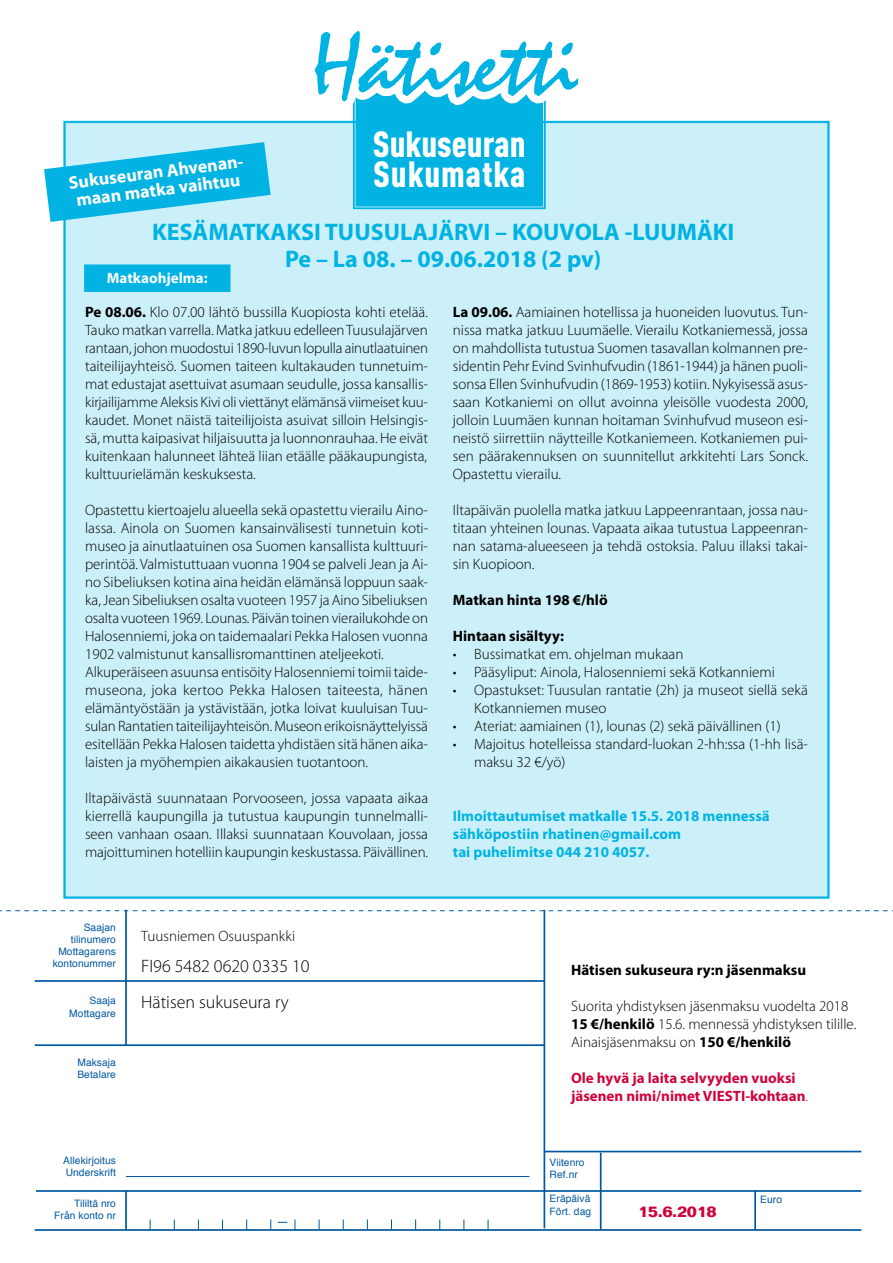
<style>
.page{position:relative;width:893px;height:1263px;background:#fff}
.page>*{position:absolute;margin:0;border:0;box-sizing:border-box;transform-origin:0 0}
.t1{font:900 condensed 36px "DINOT";color:#fff}
.t2{font:900 condensed 36px "DINOT";letter-spacing:.025em;color:#fff}
.laatikkotekstit{font:700 24px "Myriad Pro";color:#00b3e3}
.laatikkotekstit-2{font:700 18px/18px "Myriad Pro";color:#fff}
.leipis_1rivi{font:300 18px "Myriad Pro";color:#000}
.leipis_sis{font:300 18px "Myriad Pro";color:#000}
.Taulukkoleipä{font:700 15.3px "Folio";letter-spacing:-.025em;color:#d0043c}
.laatikkotekstit-3{font:300 15px/18px "Myriad Pro";color:#000;text-align:justify}
.leipis_1rivi-2{font:300 15px "Myriad Pro";color:#000}
.laatikkotekstit-4{font:700 15px "Myriad Pro";color:#00b3e3}
.leipis_1rivi-3{font:700 15px "Myriad Pro";color:#d0043c}
.laatikkotekstit-5{font:700 15px "Myriad Pro";color:#000}
.leipis_1rivi-4{font:700 15px "Myriad Pro";color:#000}
.leipis_sis-2{font:300 15px "Myriad Pro";color:#000}
.laatikkotekstit-6{font:700 15px "Myriad Pro";color:#fff}
.t3{font:10.2px "Helvetica";letter-spacing:.01em;color:#0058a2}
.s1{font-weight:700}
.s2{font-weight:300}
</style>
<div class="page">
<div style="left:64px;top:121px;width:765px;height:777px;background:#ccf0f9"></div>
<svg style="left:300px;top:31px;width:293px;height:179px"></svg>
<div style="left:85px;top:265px;width:145px;height:26px;background:#00b3e3"></div>
<div style="left:84px;top:264px;width:147px;height:28px;border:2px solid #00b3e3"></div>
<svg style="left:44px;top:141px;width:227px;height:82px;background:#4cc9eb"></svg>
<hr style="left:35px;top:1229px;width:826px;height:2px;background:#0058a2">
<hr style="left:36px;top:1190px;width:825px;height:2px;background:#0058a2">
<hr style="left:544px;top:1151px;width:317px;height:1px;background:#0058a2">
<hr style="left:35px;top:1044px;width:509px;height:2px;background:#0058a2">
<hr style="left:35px;top:980px;width:509px;height:2px;background:#0058a2">
<hr style="left:125px;top:910px;width:2px;height:136px;background:#0058a2">
<hr style="left:543px;top:910px;width:2px;height:318px;background:#0058a2">
<hr style="left:600px;top:1153px;width:2px;height:77px;background:#0058a2">
<hr style="left:754px;top:1190px;width:2px;height:40px;background:#0058a2">
<hr style="left:125px;top:1190px;width:2px;height:40px;background:#0058a2">
<hr style="left:126px;top:1176px;width:403px;height:1px;background:#0058a2">
<svg style="left:0;top:910px;width:893px;height:1px"></svg>
<p class="laatikkotekstit-2" style="left:68px;top:174px;width:180px;rotate:-7deg">Sukuseuran Ahvenan&shy;maan matka vaihtuu</p>
<p class="t1" style="left:373px;top:117px;width:154px">Sukuseuran</p>
<p class="t2" style="left:373px;top:147px;width:154px">Sukumatka</p>
<p class="laatikkotekstit" style="left:152px;top:219px;width:584px">KESÄMATKAKSI TUUSULAJÄRVI – KOUVOLA -LUUMÄKI</p>
<p class="laatikkotekstit" style="left:285px;top:246px;width:318px">Pe – La 08. – 09.06.2018 (2 pv)</p>
<p class="laatikkotekstit-6" style="left:107px;top:270px;width:102px">Matkaohjelma:</p>
<p class="laatikkotekstit-3" style="left:85px;top:303px;width:344px"><span class="s1">Pe 08.06.</span> Klo 07.00 lähtö bussilla Kuopiosta kohti etelää.<br>Tauko matkan varrella. Matka jatkuu edelleen Tuusulajärven</p>
<p class="laatikkotekstit-3" style="left:85px;top:339px;width:345px">rantaan, johon muodostui 1890-luvun lopulla ainutlaatuinen taiteilijayhteisö. Suomen taiteen kultakauden tunnetuim&shy;mat edustajat asettuivat asumaan seudulle, jossa kansallis&shy;kirjailijamme Aleksis Kivi oli viettänyt elämänsä viimeiset kuu&shy;kaudet. Monet näistä taiteilijoista asuivat silloin Helsingis&shy;sä, mutta kaipasivat hiljaisuutta ja luonnonrauhaa. He eivät kuitenkaan halunneet lähteä liian etäälle pääkaupungista,</p>
<p class="laatikkotekstit-3" style="left:85px;top:465px;width:172px">kulttuurielämän keskuksesta.</p>
<p class="laatikkotekstit-3" style="left:85px;top:501px;width:344px">Opastettu kiertoajelu alueella sekä opastettu vierailu Aino&shy;lassa. Ainola on Suomen kansainvälisesti tunnetuin koti&shy;museo ja ainutlaatuinen osa Suomen kansallista kulttuuri&shy;perintöä. Valmistuttuaan vuonna 1904 se palveli Jean ja Ai&shy;no Sibeliuksen kotina aina heidän elämänsä loppuun saak&shy;ka, Jean Sibeliuksen osalta vuoteen 1957 ja Aino Sibeliuksen osalta vuoteen 1969. Lounas. Päivän toinen vierailukohde on</p>
<p class="laatikkotekstit-3" style="left:85px;top:627px;width:345px">Halosenniemi, joka on taidemaalari Pekka Halosen vuonna<br>1902 valmistunut kansallisromanttinen ateljeekoti.</p>
<p class="laatikkotekstit-3" style="left:85px;top:663px;width:345px">Alkuperäiseen asuunsa entisöity Halosenniemi toimii taide&shy;museona, joka kertoo Pekka Halosen taiteesta, hänen elämäntyöstään ja ystävistään, jotka loivat kuuluisan Tuu&shy;sulan Rantatien taiteilijayhteisön. Museon erikoisnäyttelyissä esitellään Pekka Halosen taidetta yhdistäen sitä hänen aika&shy;laisten ja myöhempien aikakausien tuotantoon.</p>
<p class="laatikkotekstit-3" style="left:85px;top:789px;width:345px">Iltapäivästä suunnataan Porvooseen, jossa vapaata aikaa kierrellä kaupungilla ja tutustua kaupungin tunnelmalli&shy;seen vanhaan osaan. Illaksi suunnataan Kouvolaan, jossa majoittuminen hotelliin kaupungin keskustassa. Päivällinen.</p>
<p class="laatikkotekstit-3" style="left:453px;top:303px;width:357px"><span class="s1">La 09.06.</span> Aamiainen hotellissa ja huoneiden luovutus. Tun&shy;nissa matka jatkuu Luumäelle. Vierailu Kotkaniemessä, jossa on mahdollista tutustua Suomen tasavallan kolmannen pre&shy;sidentin Pehr Evind Svinhufvudin (1861-1944) ja hänen puoli&shy;sonsa Ellen Svinhufvudin (1869-1953) kotiin. Nykyisessä asus&shy;saan Kotkaniemi on ollut avoinna yleisölle vuodesta 2000, jolloin Luumäen kunnan hoitaman Svinhufvud museon esi&shy;neistö siirrettiin näytteille Kotkaniemeen. Kotkaniemen pui&shy;sen päärakennuksen on suunnitellut arkkitehti Lars Sonck.<br>Opastettu vierailu.</p>
<p class="laatikkotekstit-3" style="left:453px;top:501px;width:357px">Iltapäivän puolella matka jatkuu Lappeenrantaan, jossa nau&shy;titaan yhteinen lounas. Vapaata aikaa tutustua Lappeenran&shy;nan satama-alueeseen ja tehdä ostoksia. Paluu illaksi takai&shy;sin Kuopioon.</p>
<p class="laatikkotekstit-5" style="left:453px;top:592px;width:156px">Matkan hinta 198 €/hlö</p>
<p class="laatikkotekstit-5" style="left:453px;top:628px;width:113px">Hintaan sisältyy:</p>
<p class="laatikkotekstit-3" style="left:453px;top:645px;width:232px">• Bussimatkat em. ohjelman mukaan</p>
<p class="laatikkotekstit-3" style="left:453px;top:663px;width:323px">• Pääsyliput: Ainola, Halosenniemi sekä Kotkanniemi</p>
<p class="laatikkotekstit-3" style="left:474px;top:681px;width:335px;text-indent:-21px">• Opastukset: Tuusulan rantatie (2h) ja museot siellä sekä<br>Kotkanniemen museo</p>
<p class="laatikkotekstit-3" style="left:453px;top:717px;width:329px">• Ateriat: aamiainen (1), lounas (2) sekä päivällinen (1)</p>
<p class="laatikkotekstit-3" style="left:474px;top:735px;width:335px;text-indent:-21px">• Majoitus hotelleissa standard-luokan 2-hh:ssa (1-hh lisä&shy;maksu 32 €/yö)</p>
<p class="laatikkotekstit-4" style="left:453px;top:808px;width:318px">Ilmoittautumiset matkalle 15.5. 2018 mennessä</p>
<p class="laatikkotekstit-4" style="left:453px;top:826px;width:230px">sähköpostiin rhatinen@gmail.com</p>
<p class="laatikkotekstit-4" style="left:453px;top:844px;width:198px">tai puhelimitse 044 210 4057.</p>
<p class="t3" style="left:84px;top:919px;width:34px">Saajan</p>
<p class="t3" style="left:71px;top:931px;width:47px">tilinumero</p>
<p class="t3" style="left:58px;top:944px;width:59px">Mottagarens</p>
<p class="t3" style="left:53px;top:956px;width:65px">kontonummer</p>
<p class="t3" style="left:90px;top:993px;width:28px">Saaja</p>
<p class="t3" style="left:69px;top:1005px;width:48px">Mottagare</p>
<p class="t3" style="left:77px;top:1054px;width:40px">Maksaja</p>
<p class="t3" style="left:77px;top:1066px;width:40px">Betalare</p>
<p class="leipis_sis-2" style="left:141px;top:928px;width:156px">Tuusniemen Osuuspankki</p>
<p class="leipis_1rivi" style="left:141px;top:956px;width:170px">FI96 5482 0620 0335 10</p>
<p class="leipis_sis" style="left:141px;top:992px;width:149px">Hätisen sukuseura ry</p>
<p class="t3" style="left:63px;top:1152px;width:54px">Allekirjoitus</p>
<p class="t3" style="left:66px;top:1164px;width:52px">Underskrift</p>
<p class="t3" style="left:74px;top:1195px;width:43px">Tililtä nro</p>
<p class="t3" style="left:54px;top:1208px;width:63px">Från konto nr</p>
<p class="leipis_1rivi-4" style="left:571px;top:961px;width:237px">Hätisen sukuseura ry:n jäsenmaksu</p>
<p class="leipis_1rivi-2" style="left:571px;top:998px;width:279px">Suorita yhdistyksen jäsenmaksu vuodelta 2018</p>
<p class="leipis_1rivi-2" style="left:571px;top:1016px;width:287px"><span class="s1">15 €/henkilö</span> 15.6. mennessä yhdistyksen tilille.</p>
<p class="leipis_1rivi-2" style="left:571px;top:1034px;width:221px">Ainaisjäsenmaksu on <span class="s1">150 €/henkilö</span></p>
<p class="leipis_1rivi-3" style="left:571px;top:1069px;width:226px">Ole hyvä ja laita selvyyden vuoksi</p>
<p class="leipis_1rivi-3" style="left:571px;top:1087px;width:239px">jäsenen nimi/nimet VIESTI-kohtaan<span class="s2">.</span></p>
<p class="t3" style="left:550px;top:1154px;width:37px">Viitenro</p>
<p class="t3" style="left:550px;top:1166px;width:30px">Ref.nr</p>
<p class="t3" style="left:550px;top:1191px;width:42px">Eräpäivä</p>
<p class="t3" style="left:550px;top:1203px;width:43px">Fört. dag</p>
<p class="Taulukkoleipä" style="left:638px;top:1202px;width:80px">15.6.2018</p>
<p class="t3" style="left:760px;top:1191px;width:23px">Euro</p>
</div>
